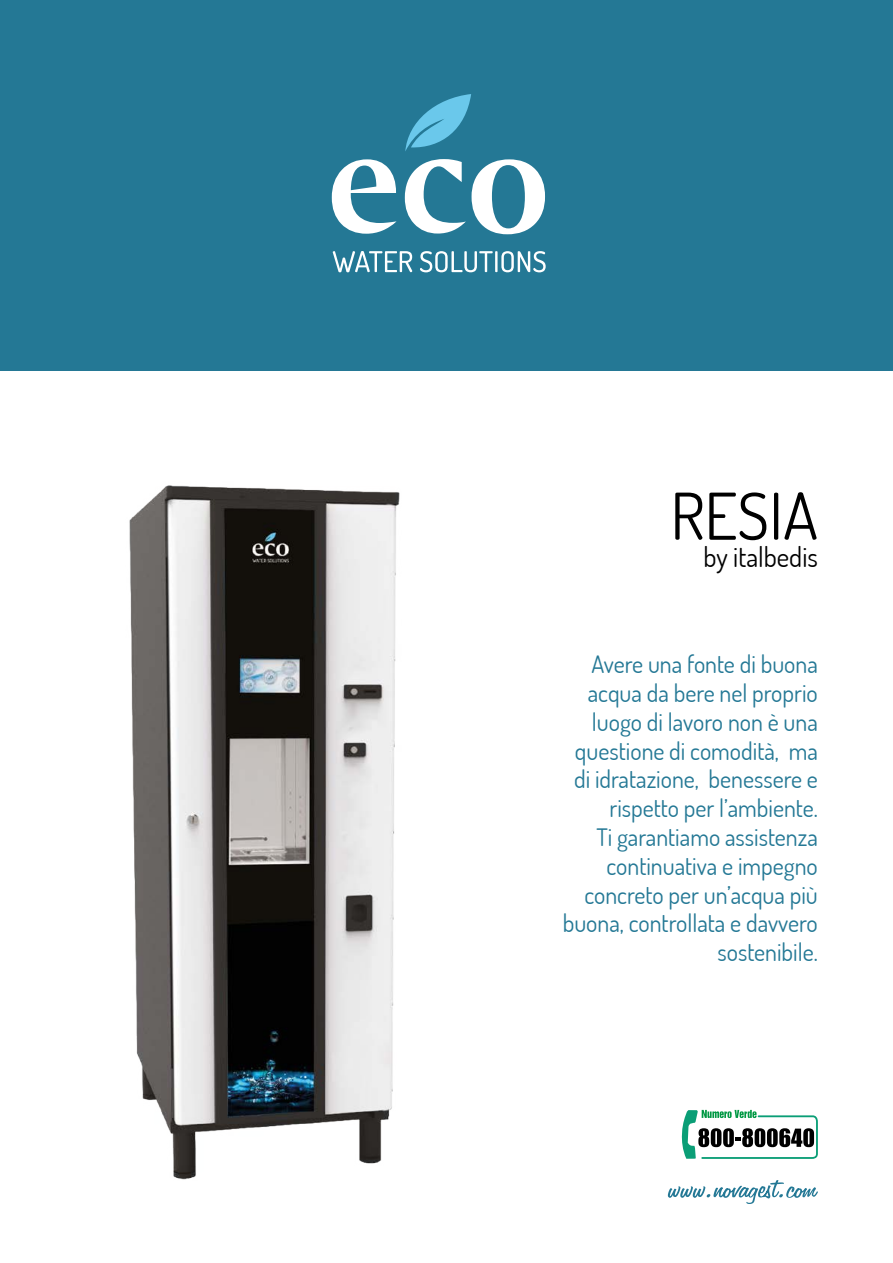
<style>
.page{position:relative;width:893px;height:1263px;background:#fff}
.page>*{position:absolute;margin:0;border:0;box-sizing:border-box;transform-origin:0 0}
.t1{font:64.5px "Dosis";color:#000}
.t2{font:27px "Dosis";color:#000}
.t3{font:24px/28.8px "Dosis";color:#247895;text-align:right}
</style>
<div class="page">
<div style="left:0;top:0;width:893px;height:371px;background:#247895"></div>
<svg style="left:668px;top:1180px;width:150px;height:24px"></svg>
<img style="left:129px;top:485px;width:271px;height:695px">
<svg style="left:681px;top:1110px;width:137px;height:49px"></svg>
<svg style="left:332px;top:159px;width:65px;height:75px"></svg>
<svg style="left:405px;top:159px;width:61px;height:75px"></svg>
<svg style="left:472px;top:159px;width:73px;height:75px"></svg>
<svg style="left:405px;top:94px;width:66px;height:57px"></svg>
<svg style="left:333px;top:251px;width:79px;height:21px"></svg>
<svg style="left:420px;top:251px;width:126px;height:21px"></svg>
<h1 class="t1" style="left:670px;top:472px;width:149px">RESIA</h1>
<p class="t2" style="left:703px;top:538px;width:116px">by italbedis</p>
<p class="t3" style="left:563px;top:649px;width:257px">Avere una fonte di buona acqua da bere nel proprio luogo di lavoro non è una questione di comodità, ma di idratazione, benessere e rispetto per l’ambiente.<br>Ti garantiamo assistenza continuativa e impegno concreto per un’acqua più buona, controllata e davvero sostenibile.</p>
</div>
